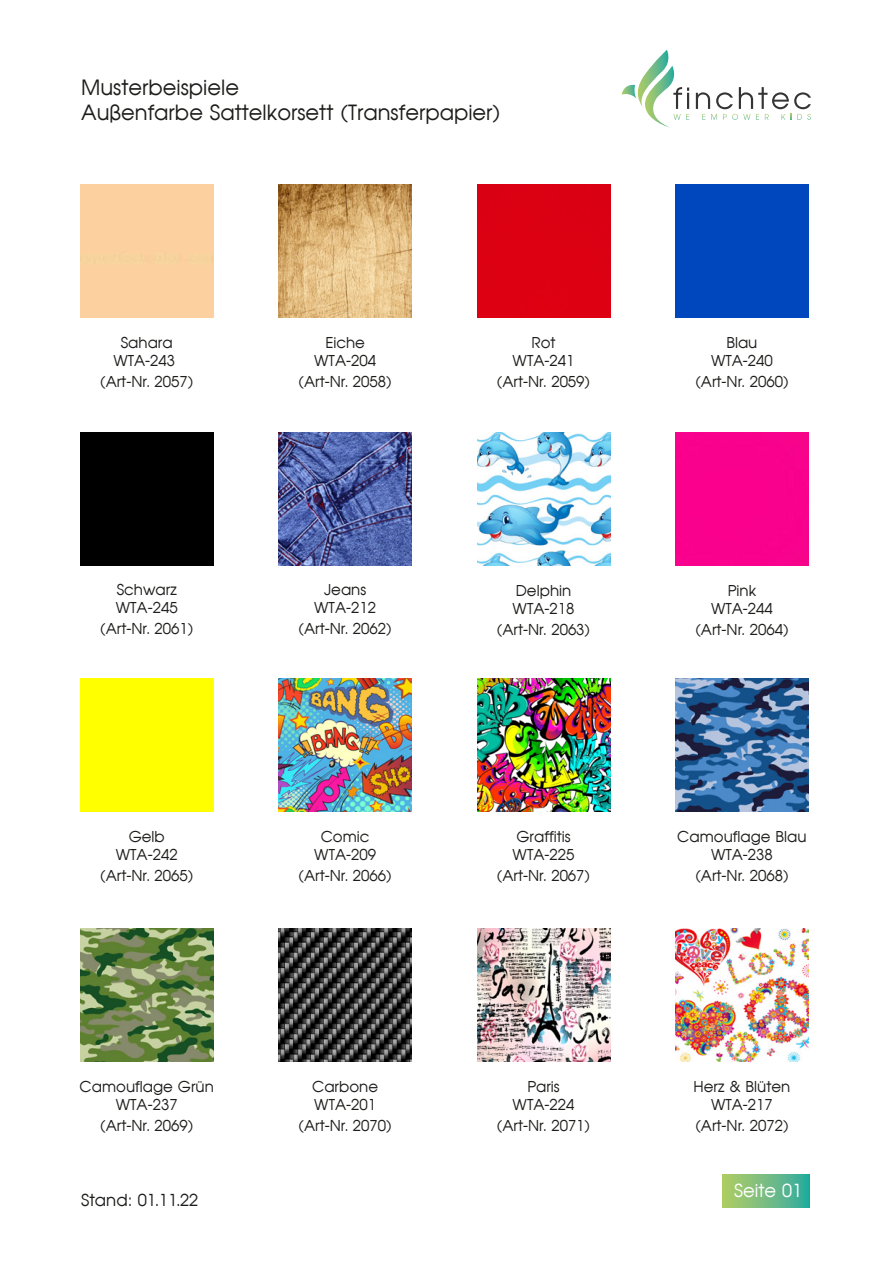
<style>
.page{position:relative;width:893px;height:1263px;background:#fff}
.page>*{position:absolute;margin:0;border:0;box-sizing:border-box;transform-origin:0 0}
.t1{font:21px/25.2px "Avian";color:#1d1d1b}
.t2{font:18px "Avian";color:#fff}
.t3{font:16.5px "Avian";color:#1d1d1b}
.t4{font:15px/18px "Avian";color:#1d1d1b;text-align:center}
</style>
<div class="page">
<img style="left:278px;top:184px;width:134px;height:134px">
<div style="left:675px;top:184px;width:134px;height:134px;background:#0046bd"></div>
<div style="left:477px;top:184px;width:134px;height:134px;background:#dc0012"></div>
<img style="left:278px;top:432px;width:134px;height:134px">
<div style="left:80px;top:432px;width:134px;height:134px;background:#000"></div>
<div style="left:675px;top:432px;width:134px;height:134px;background:#f9018d"></div>
<img style="left:477px;top:432px;width:134px;height:134px">
<img style="left:278px;top:678px;width:134px;height:134px">
<div style="left:80px;top:678px;width:134px;height:134px;background:#ff0"></div>
<img style="left:675px;top:678px;width:134px;height:134px">
<img style="left:477px;top:678px;width:134px;height:134px">
<img style="left:278px;top:928px;width:134px;height:134px">
<img style="left:80px;top:928px;width:134px;height:134px">
<img style="left:675px;top:928px;width:134px;height:134px">
<img style="left:477px;top:928px;width:134px;height:134px">
<svg style="left:696px;top:87px;width:115px;height:33px"></svg>
<svg style="left:622px;top:50px;width:67px;height:78px"></svg>
<svg style="left:723px;top:1174px;width:87px;height:34px;background:#70bb82"></svg>
<h1 class="t1" style="left:81px;top:75px;width:421px">Musterbeispiele<br>Außenfarbe Sattelkorsett (Transferpapier)</h1>
<p class="t4" style="left:113px;top:333px;width:63px">Sahara<br>WTA-243</p>
<p class="t4" style="left:100px;top:372px;width:95px">(Art-Nr. 2057)</p>
<p class="t4" style="left:116px;top:581px;width:63px;text-align:left">Schwarz<br>WTA-245</p>
<p class="t4" style="left:100px;top:620px;width:95px">(Art-Nr. 2061)</p>
<p class="t4" style="left:116px;top:828px;width:63px">Gelb<br>WTA-242</p>
<p class="t4" style="left:100px;top:867px;width:95px">(Art-Nr. 2065)</p>
<p class="t4" style="left:80px;top:1077px;width:136px">Camouflage Grün<br>WTA-237</p>
<p class="t4" style="left:100px;top:1116px;width:95px">(Art-Nr. 2069)</p>
<p class="t3" style="left:81px;top:1190px;width:119px">Stand: 01.11.22</p>
<p class="t4" style="left:314px;top:333px;width:63px">Eiche<br>WTA-204</p>
<p class="t4" style="left:299px;top:372px;width:95px">(Art-Nr. 2058)</p>
<p class="t4" style="left:314px;top:581px;width:63px">Jeans<br>WTA-212</p>
<p class="t4" style="left:299px;top:620px;width:95px">(Art-Nr. 2062)</p>
<p class="t4" style="left:314px;top:828px;width:63px">Comic<br>WTA-209</p>
<p class="t4" style="left:299px;top:867px;width:95px">(Art-Nr. 2066)</p>
<p class="t4" style="left:312px;top:1077px;width:68px;text-align:left">Carbone<br>WTA-201</p>
<p class="t4" style="left:299px;top:1116px;width:95px">(Art-Nr. 2070)</p>
<p class="t4" style="left:513px;top:333px;width:63px">Rot<br>WTA-241</p>
<p class="t4" style="left:497px;top:372px;width:95px">(Art-Nr. 2059)</p>
<p class="t4" style="left:513px;top:581px;width:63px;text-align:left">Delphin<br>WTA-218</p>
<p class="t4" style="left:497px;top:620px;width:95px">(Art-Nr. 2063)</p>
<p class="t4" style="left:513px;top:828px;width:63px;text-align:left">Graffitis<br>WTA-225</p>
<p class="t4" style="left:497px;top:867px;width:95px">(Art-Nr. 2067)</p>
<p class="t4" style="left:513px;top:1077px;width:63px">Paris<br>WTA-224</p>
<p class="t4" style="left:497px;top:1116px;width:95px">(Art-Nr. 2071)</p>
<p class="t4" style="left:711px;top:333px;width:63px">Blau<br>WTA-240</p>
<p class="t4" style="left:695px;top:372px;width:95px">(Art-Nr. 2060)</p>
<p class="t4" style="left:711px;top:581px;width:63px">Pink<br>WTA-244</p>
<p class="t4" style="left:695px;top:620px;width:95px">(Art-Nr. 2064)</p>
<p class="t4" style="left:677px;top:828px;width:131px">Camouflage Blau<br>WTA-238</p>
<p class="t4" style="left:695px;top:867px;width:95px">(Art-Nr. 2068)</p>
<p class="t4" style="left:693px;top:1077px;width:98px">Herz &amp; Blüten<br>WTA-217</p>
<p class="t4" style="left:695px;top:1116px;width:95px">(Art-Nr. 2072)</p>
<p class="t2" style="left:734px;top:1180px;width:69px">Seite 01</p>
</div>
